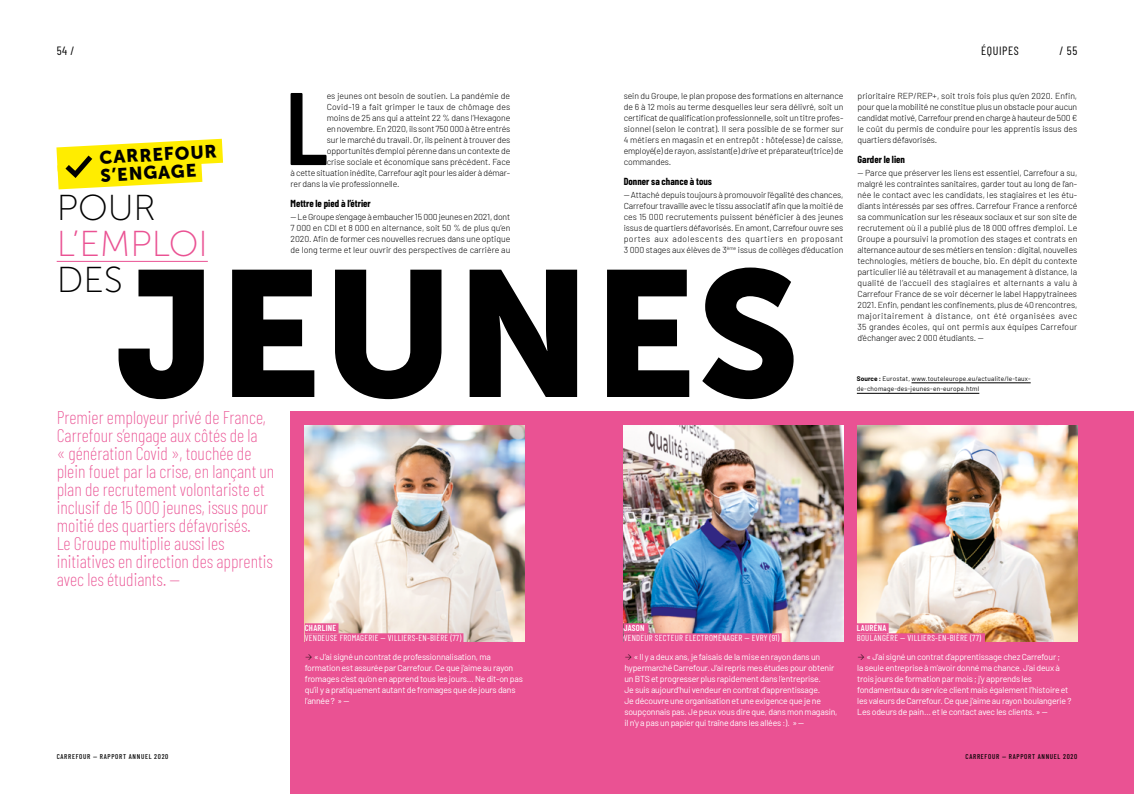
<style>
.page{position:relative;width:1134px;height:794px;background:#fff}
.page>*{position:absolute;margin:0;border:0;box-sizing:border-box;transform-origin:0 0}
.t1{font:178px "Museo Sans 900";color:#000}
.t2{font:600 103px "Barlow Condensed";color:#000}
.t3{font:36px "Museo Sans 100";color:#ea5293}
.t4{font:36px "Museo Sans 100";color:#000}
.t5{font:200 18px/18px "Barlow Condensed";color:#ea5293}
.t6{font:18px/18px "Museo Sans 900";color:#000}
.t7{font:12px "Barlow Condensed";letter-spacing:.05em;color:#000}
.t8{font:700 10px "Barlow Condensed";color:#000}
.t9{font:300 8.7px/11px "Barlow";letter-spacing:-.01em;color:#000;text-align:justify}
.t10{font:8.7px/11px "Barlow";letter-spacing:-.02em;color:#fff}
.t11{font:8.7px "Barlow Condensed";letter-spacing:.03em;color:#fff}
.t12{font:300 8.7px "Barlow";letter-spacing:.02em;color:#000}
.t13{font:600 8.7px "Barlow Condensed";letter-spacing:.03em;color:#fff}
.t14{font:500 7px "Barlow Condensed";letter-spacing:.1em;color:#000}
.t15{font:6.5px/10.5px "Barlow";letter-spacing:.03em;color:#000}
.s1{font-style:italic}
.s2{font-weight:700}
.s3{font-family:"Flesh Plain";font-size:8px;color:#000}
</style>
<div class="page">
<div style="left:291px;top:411px;width:843px;height:383px;background:#ea5293"></div>
<hr style="left:57px;top:261px;width:151px;height:1px;background:#ea5293">
<hr style="left:911px;top:383px;width:120px;height:1px;background:#000">
<hr style="left:857px;top:393px;width:122px;height:1px;background:#000">
<img style="left:305px;top:425px;width:219px;height:216px">
<div style="left:305px;top:623px;width:33px;height:10px;background:#ea5293"></div>
<div style="left:305px;top:633px;width:158px;height:10px;background:#ea5293"></div>
<img style="left:857px;top:425px;width:220px;height:216px">
<div style="left:857px;top:623px;width:32px;height:10px;background:#ea5293"></div>
<div style="left:857px;top:633px;width:128px;height:10px;background:#ea5293"></div>
<img style="left:624px;top:425px;width:219px;height:216px">
<div style="left:624px;top:623px;width:24px;height:10px;background:#ea5293"></div>
<div style="left:624px;top:633px;width:158px;height:10px;background:#ea5293"></div>
<svg style="left:56px;top:138px;width:168px;height:52px"></svg>
<h3 class="t7" style="left:981px;top:42px;width:39px">ÉQUIPES</h3>
<h3 class="t7" style="left:57px;top:42px;width:19px">54 /</h3>
<h3 class="t7" style="left:1059px;top:42px;width:19px">/ 55</h3>
<p class="t9" style="left:624px;top:90px;width:221px">sein du Groupe, le plan propose des formations en alternance de 6 à 12 mois au terme desquelles leur sera délivré, soit un certificat de qualification professionnelle, soit un titre profes&shy;sionnel (selon le contrat). Il sera possible de se former sur 4 métiers en magasin et en entrepôt : hôte(esse) de caisse, employé(e) de rayon, assistant(e) <span class="s1">drive</span> et préparateur(trice) de commandes.</p>
<p class="t8" style="left:624px;top:174px;width:90px">Donner sa chance à tous</p>
<p class="t9" style="left:624px;top:189px;width:221px">— Attaché depuis toujours à promouvoir l’égalité des chances, Carrefour travaille avec le tissu associatif afin que la moitié de ces 15 000 recrutements puissent bénéficier à des jeunes issus de quartiers défavorisés. En amont, Carrefour ouvre ses portes aux adolescents des quartiers en proposant 3 000 stages aux élèves de 3<sup>ème</sup> issus de collèges d’éducation</p>
<h2 class="t2" style="left:285px;top:55px;width:44px">L</h2>
<p class="t9" style="left:327px;top:90px;width:185px">es jeunes ont besoin de soutien. La pandémie de</p>
<p class="t12" style="left:327px;top:101px;width:185px">Covid-19 a fait grimper le taux de chômage des</p>
<p class="t9" style="left:327px;top:112px;width:185px">moins de 25 ans qui a atteint 22 % dans l’Hexagone</p>
<p class="t9" style="left:327px;top:123px;width:185px">en novembre. En 2020, ils sont 750 000 à être entrés</p>
<p class="t9" style="left:327px;top:134px;width:185px">sur le marché du travail. Or, ils peinent à trouver des</p>
<p class="t9" style="left:327px;top:145px;width:185px">opportunités d’emploi pérenne dans un contexte de</p>
<p class="t9" style="left:327px;top:156px;width:185px">crise sociale et économique sans précédent. Face</p>
<p class="t9" style="left:291px;top:167px;width:221px">à cette situation inédite, Carrefour agit pour les aider à démar-</p>
<p class="t9" style="left:291px;top:178px;width:110px">rer dans la vie professionnelle.</p>
<p class="t8" style="left:291px;top:196px;width:82px">Mettre le pied à l’étrier</p>
<p class="t9" style="left:291px;top:211px;width:221px">— Le Groupe s’engage à embaucher 15 000 jeunes en 2021, dont 7 000 en CDI et 8 000 en alternance, soit 50 % de plus qu’en 2020. Afin de former ces nouvelles recrues dans une optique de long terme et leur ouvrir des perspectives de carrière au</p>
<h3 class="t6" style="left:99px;top:148px;width:119px;rotate:-3deg">CARREFOUR<br>S’ENGAGE</h3>
<h3 class="t4" style="left:57px;top:189px;width:101px">POUR</h3>
<h3 class="t3" style="left:57px;top:225px;width:153px">L’EMPLOI</h3>
<h3 class="t4" style="left:57px;top:261px;width:68px">DES</h3>
<h1 class="t1" style="left:115px;top:233px;width:687px">JEUNES</h1>
<p class="t5" style="left:57px;top:407px;width:219px">Premier employeur privé de France, Carrefour s’engage aux côtés de la<br>« génération Covid », touchée de plein fouet par la crise, en lançant un plan de recrutement volontariste et inclusif de 15 000 jeunes, issus pour moitié des quartiers défavorisés.<br>Le Groupe multiplie aussi les initiatives en direction des apprentis avec les étudiants. —</p>
<p class="t9" style="left:857px;top:90px;width:221px">prioritaire REP/REP+, soit trois fois plus qu’en 2020. Enfin, pour que la mobilité ne constitue plus un obstacle pour aucun candidatmotivé,Carrefourprendenchargeàhauteurde500 € le coût du permis de conduire pour les apprentis issus des quartiers défavorisés.</p>
<p class="t8" style="left:857px;top:152px;width:49px">Garder le lien</p>
<p class="t9" style="left:857px;top:167px;width:221px">— Parce que préserver les liens est essentiel, Carrefour a su, malgré les contraintes sanitaires, garder tout au long de l’an&shy;née le contact avec les candidats, les stagiaires et les étu&shy;diants intéressés par ses offres. Carrefour France a renforcé sa communication sur les réseaux sociaux et sur son site de recrutement où il a publié plus de 18 000 offres d’emploi. Le Groupe a poursuivi la promotion des stages et contrats en alternanceautourdesesmétiersentension:digital,nouvelles technologies, métiers de bouche, bio. En dépit du contexte particulier lié au télétravail et au management à distance, la qualité de l’accueil des stagiaires et alternants a valu à Carrefour France de se voir décerner le label Happytrainees 2021. Enfin, pendant les confinements, plus de 40 rencontres, majoritairement à distance, ont été organisées avec 35 grandes écoles, qui ont permis aux équipes Carrefour d’échanger avec 2 000 étudiants. —</p>
<p class="t15" style="left:857px;top:373px;width:175px"><span class="s2">Source :</span> Eurostat, www.touteleurope.eu/actualite/le-taux&shy;de-chomage-des-jeunes-en-europe.html</p>
<p class="t13" style="left:305px;top:622px;width:33px">CHARLINE</p>
<p class="t11" style="left:305px;top:632px;width:158px">VENDEUSE FROMAGERIE — VILLIERS-EN-BIÈRE (77)</p>
<p class="t10" style="left:305px;top:651px;width:220px"><span class="s3">A</span> « J’ai signé un contrat de professionnalisation, ma formation est assurée par Carrefour. Ce que j’aime au rayon fromages c’est qu’on en apprend tous les jours… Ne dit-on pas qu’il y a pratiquement autant de fromages que de jours dans l’année ? » —</p>
<p class="t13" style="left:624px;top:622px;width:22px">JASON</p>
<p class="t11" style="left:624px;top:632px;width:157px">VENDEUR SECTEUR ELECTROMÉNAGER — EVRY (91)</p>
<p class="t10" style="left:624px;top:651px;width:214px"><span class="s3">A</span> « Il y a deux ans, je faisais de la mise en rayon dans un hypermarché Carrefour. J’ai repris mes études pour obtenir un BTS et progresser plus rapidement dans l’entreprise.<br>Je suis aujourd’hui vendeur en contrat d’apprentissage.<br>Je découvre une organisation et une exigence que je ne soupçonnais pas. Je peux vous dire que, dans mon magasin, il n’y a pas un papier qui traîne dans les allées :). » —</p>
<p class="t13" style="left:857px;top:622px;width:31px">LAURÉNA</p>
<p class="t11" style="left:857px;top:632px;width:126px">BOULANGÈRE — VILLIERS-EN-BIÈRE (77)</p>
<p class="t10" style="left:857px;top:651px;width:216px"><span class="s3">A</span> « J’ai signé un contrat d’apprentissage chez Carrefour ;<br>la seule entreprise à m’avoir donné ma chance. J’ai deux à trois jours de formation par mois ; j’y apprends les fondamentaux du service client mais également l’histoire et les valeurs de Carrefour. Ce que j’aime au rayon boulangerie ?<br>Les odeurs de pain… et le contact avec les clients. » —</p>
<p class="t14" style="left:57px;top:752px;width:113px">CARREFOUR — RAPPORT ANNUEL 2020</p>
<p class="t14" style="left:965px;top:752px;width:113px">CARREFOUR — RAPPORT ANNUEL 2020</p>
</div>
